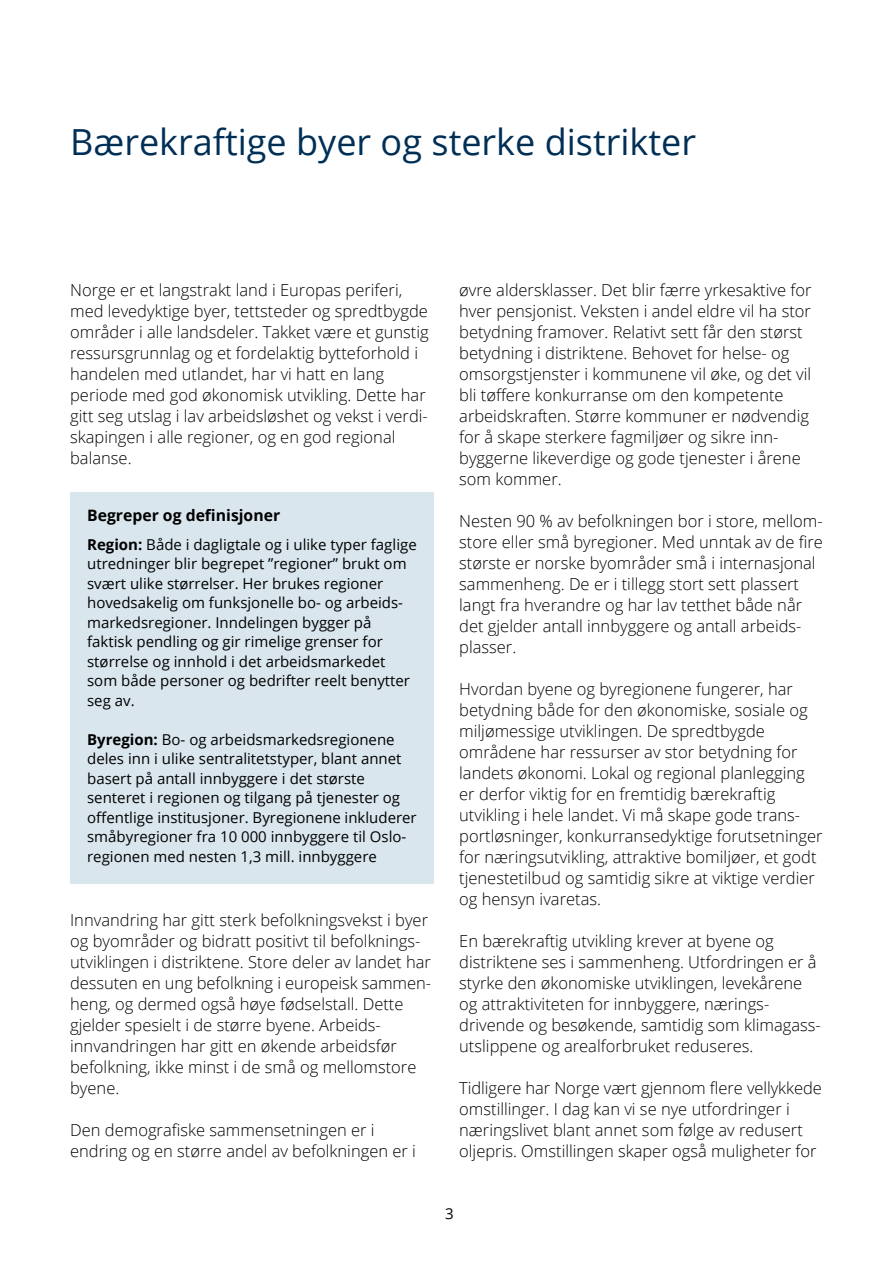
<style>
.page{position:relative;width:893px;height:1263px;background:#fff}
.page>*{position:absolute;margin:0;border:0;box-sizing:border-box;transform-origin:0 0}
.Tittel{font:36px "Open Sans";color:#002f56}
.Brtekst{font:300 16.5px/21px "Open Sans";color:#000}
.t1{font:700 15.75px "Open Sans";color:#000}
.t2{font:15px/19.5px "Open Sans";color:#000}
.s1{font-weight:700}
</style>
<div class="page">
<div style="left:70px;top:492px;width:364px;height:392px;background:#dae6ee"></div>
<h1 class="Tittel" style="left:70px;top:117px;width:627px">Bærekraftige byer og sterke distrikter</h1>
<p class="Brtekst" style="left:70px;top:279px;width:360px">Norge er et langstrakt land i Europas periferi, med levedyktige byer, tettsteder og spredtbygde områder i alle landsdeler. Takket være et gunstig ressursgrunnlag og et fordelaktig bytteforhold i handelen med utlandet, har vi hatt en lang periode med god økonomisk utvikling. Dette har gitt seg utslag i lav arbeidsløshet og vekst i verdi&shy;skapingen i alle regioner, og en god regional balanse.</p>
<p class="t1" style="left:87px;top:505px;width:195px">Begreper og definisjoner</p>
<p class="t2" style="left:87px;top:534px;width:331px"><span class="s1">Region:</span> Både i dagligtale og i ulike typer faglige utredninger blir begrepet ”regioner” brukt om svært ulike størrelser. Her brukes regioner hovedsakelig om funksjonelle bo- og arbeids&shy;markedsregioner. Inndelingen bygger på faktisk pendling og gir rimelige grenser for størrelse og innhold i det arbeidsmarkedet som både personer og bedrifter reelt benytter seg av.</p>
<p class="t2" style="left:87px;top:729px;width:331px"><span class="s1">Byregion:</span> Bo- og arbeidsmarkedsregionene deles inn i ulike sentralitetstyper, blant annet basert på antall innbyggere i det største senteret i regionen og tilgang på tjenester og offentlige institusjoner. Byregionene inkluderer småbyregioner fra 10 000 innbyggere til Oslo&shy;regionen med nesten 1,3 mill. innbyggere</p>
<p class="Brtekst" style="left:70px;top:909px;width:362px">Innvandring har gitt sterk befolkningsvekst i byer og byområder og bidratt positivt til befolknings&shy;utviklingen i distriktene. Store deler av landet har dessuten en ung befolkning i europeisk sammen&shy;heng, og dermed også høye fødselstall. Dette gjelder spesielt i de større byene. Arbeids&shy;innvandringen har gitt en økende arbeidsfør befolkning, ikke minst i de små og mellomstore byene.</p>
<p class="Brtekst" style="left:70px;top:1119px;width:347px">Den demografiske sammensetningen er i endring og en større andel av befolkningen er i</p>
<p class="Brtekst" style="left:459px;top:279px;width:354px">øvre aldersklasser. Det blir færre yrkesaktive for hver pensjonist. Veksten i andel eldre vil ha stor betydning framover. Relativt sett får den størst betydning i distriktene. Behovet for helse- og omsorgstjenster i kommunene vil øke, og det vil bli tøffere konkurranse om den kompetente arbeidskraften. Større kommuner er nødvendig for å skape sterkere fagmiljøer og sikre inn&shy;byggerne likeverdige og gode tjenester i årene som kommer.</p>
<p class="Brtekst" style="left:459px;top:510px;width:365px">Nesten 90 % av befolkningen bor i store, mellom&shy;store eller små byregioner. Med unntak av de fire største er norske byområder små i internasjonal sammenheng. De er i tillegg stort sett plassert langt fra hverandre og har lav tetthet både når det gjelder antall innbyggere og antall arbeids&shy;plasser.</p>
<p class="Brtekst" style="left:459px;top:678px;width:365px">Hvordan byene og byregionene fungerer, har betydning både for den økonomiske, sosiale og miljømessige utviklingen. De spredtbygde områdene har ressurser av stor betydning for landets økonomi. Lokal og regional planlegging er derfor viktig for en fremtidig bærekraftig utvikling i hele landet. Vi må skape gode trans&shy;portløsninger, konkurransedyktige forutsetninger for næringsutvikling, attraktive bomiljøer, et godt tjenestetilbud og samtidig sikre at viktige verdier og hensyn ivaretas.</p>
<p class="Brtekst" style="left:459px;top:930px;width:363px">En bærekraftig utvikling krever at byene og distriktene ses i sammenheng. Utfordringen er å styrke den økonomiske utviklingen, levekårene og attraktiviteten for innbyggere, nærings&shy;drivende og besøkende, samtidig som klimagass&shy;utslippene og arealforbruket reduseres.</p>
<p class="Brtekst" style="left:459px;top:1077px;width:364px">Tidligere har Norge vært gjennom flere vellykkede omstillinger. I dag kan vi se nye utfordringer i næringslivet blant annet som følge av redusert oljepris. Omstillingen skaper også muligheter for</p>
<p class="t2" style="left:445px;top:1203px;width:10px">3</p>
</div>
